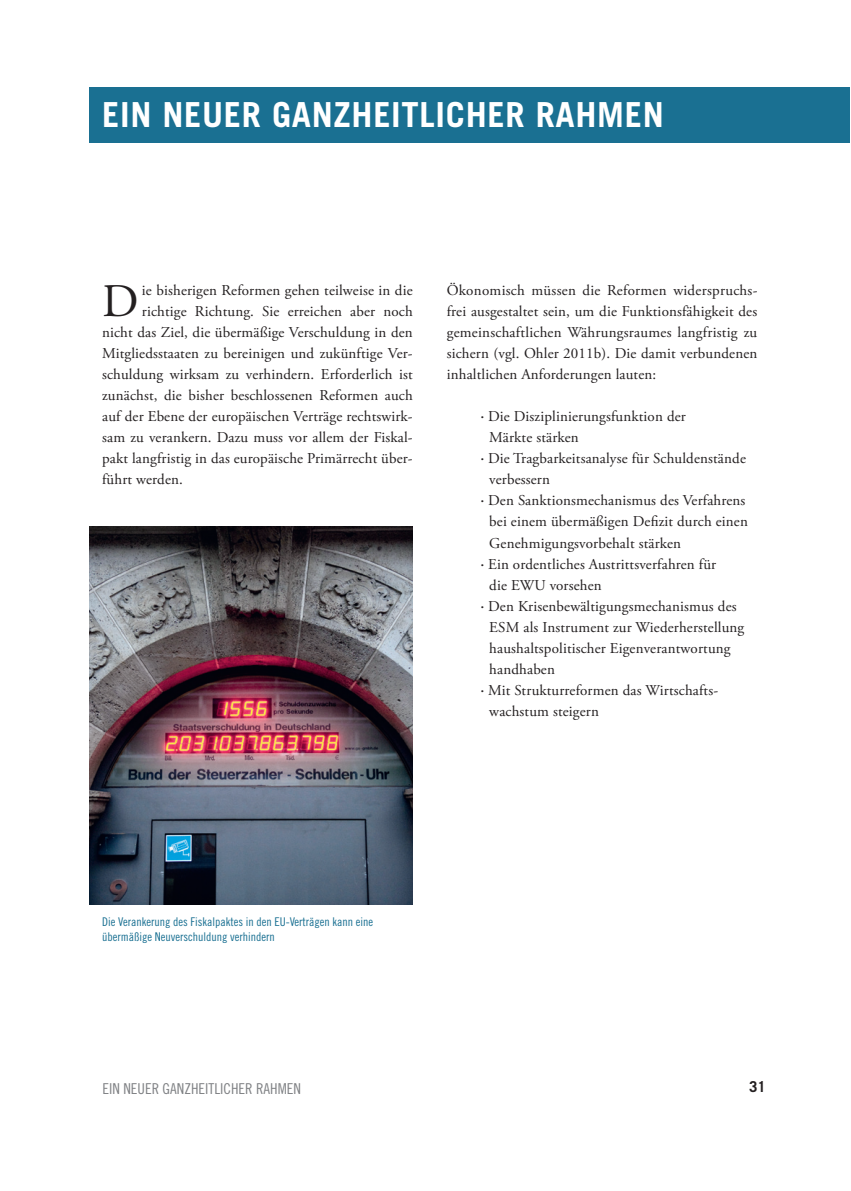
<style>
.page{position:relative;width:851px;height:1191px;background:#fff}
.page>*{position:absolute;margin:0;border:0;box-sizing:border-box;transform-origin:0 0}
.t1{font:46.65px "Adobe Garamond Pro";color:#231f20}
.t2{font:700 34.5px "Trade Gothic";letter-spacing:.02em;color:#fff}
.t3{font:15px/21px "Adobe Garamond Pro";letter-spacing:.01em;color:#231f20;text-align:justify}
.t4{font:15px "Trade Gothic Cond Eighteen";color:#808285}
.t5{font:700 15px "Trade Gothic";color:#231f20}
.t6{font:12px/15px "Trade Gothic Cond Eighteen";color:#1a7092}
.s1{font-family:"Trade Gothic Bold Cond Twenty"}
</style>
<div class="page">
<div style="left:89px;top:88px;width:760px;height:55px;background:#1a7092"></div>
<img style="left:89px;top:526px;width:323px;height:378px">
<h2 class="t2" style="left:102px;top:94px;width:563px">EIN NEUER GANZHEITLICHER RAHMEN</h2>
<h1 class="t1" style="left:102px;top:274px;width:38px">D</h1>
<p class="t3" style="left:142px;top:281px;width:272px">ie bisherigen Reformen gehen teilweise in die</p>
<p class="t3" style="left:142px;top:302px;width:272px">richtige Richtung. Sie erreichen aber noch</p>
<p class="t3" style="left:102px;top:323px;width:312px">nicht das Ziel, die übermäßige Verschuldung in den</p>
<p class="t3" style="left:102px;top:344px;width:312px">Mitgliedsstaaten zu bereinigen und zukünftige Ver-</p>
<p class="t3" style="left:102px;top:365px;width:312px">schuldung wirksam zu verhindern. Erforderlich ist</p>
<p class="t3" style="left:102px;top:386px;width:312px">zunächst, die bisher beschlossenen Reformen auch</p>
<p class="t3" style="left:102px;top:407px;width:312px">auf der Ebene der europäischen Verträge rechtswirk-</p>
<p class="t3" style="left:102px;top:428px;width:312px">sam zu verankern. Dazu muss vor allem der Fiskal-</p>
<p class="t3" style="left:102px;top:449px;width:312px">pakt langfristig in das europäische Primärrecht über-</p>
<p class="t3" style="left:102px;top:470px;width:82px">führt werden.</p>
<p class="t3" style="left:446px;top:281px;width:312px">Ökonomisch müssen die Reformen widerspruchs&shy;frei ausgestaltet sein, um die Funktionsfähigkeit des gemeinschaftlichen Währungsraumes langfristig zu sichern (vgl. Ohler 2011b). Die damit verbundenen inhaltlichen Anforderungen lauten:</p>
<p class="t3" style="left:480px;top:407px;width:206px"><span class="s1">·</span> Die Disziplinierungsfunktion der</p>
<p class="t3" style="left:489px;top:428px;width:91px">Märkte stärken</p>
<p class="t3" style="left:480px;top:449px;width:266px"><span class="s1">·</span> Die Tragbarkeitsanalyse für Schuldenstände</p>
<p class="t3" style="left:489px;top:470px;width:62px">verbessern</p>
<p class="t3" style="left:480px;top:491px;width:266px"><span class="s1">·</span> Den Sanktionsmechanismus des Verfahrens</p>
<p class="t3" style="left:489px;top:512px;width:260px">bei einem übermäßigen Defizit durch einen</p>
<p class="t3" style="left:489px;top:533px;width:193px">Genehmigungsvorbehalt stärken</p>
<p class="t3" style="left:480px;top:554px;width:237px"><span class="s1">·</span> Ein ordentliches Austrittsverfahren für</p>
<p class="t3" style="left:489px;top:575px;width:114px">die EWU vorsehen</p>
<p class="t3" style="left:480px;top:596px;width:257px"><span class="s1">·</span> Den Krisenbewältigungsmechanismus des</p>
<p class="t3" style="left:489px;top:617px;width:256px">ESM als Instrument zur Wiederherstellung</p>
<p class="t3" style="left:489px;top:638px;width:243px">haushaltspolitischer Eigenverantwortung</p>
<p class="t3" style="left:489px;top:659px;width:67px">handhaben</p>
<p class="t3" style="left:480px;top:680px;width:239px"><span class="s1">·</span> Mit Strukturreformen das Wirtschafts-</p>
<p class="t3" style="left:489px;top:701px;width:111px">wachstum steigern</p>
<p class="t6" style="left:102px;top:913px;width:272px">Die Verankerung des Fiskalpaktes in den EU-Verträgen kann eine übermäßige Neuverschuldung verhindern</p>
<p class="t4" style="left:103px;top:1079px;width:200px">EIN NEUER GANZHEITLICHER RAHMEN</p>
<p class="t5" style="left:749px;top:1077px;width:18px">31</p>
</div>
